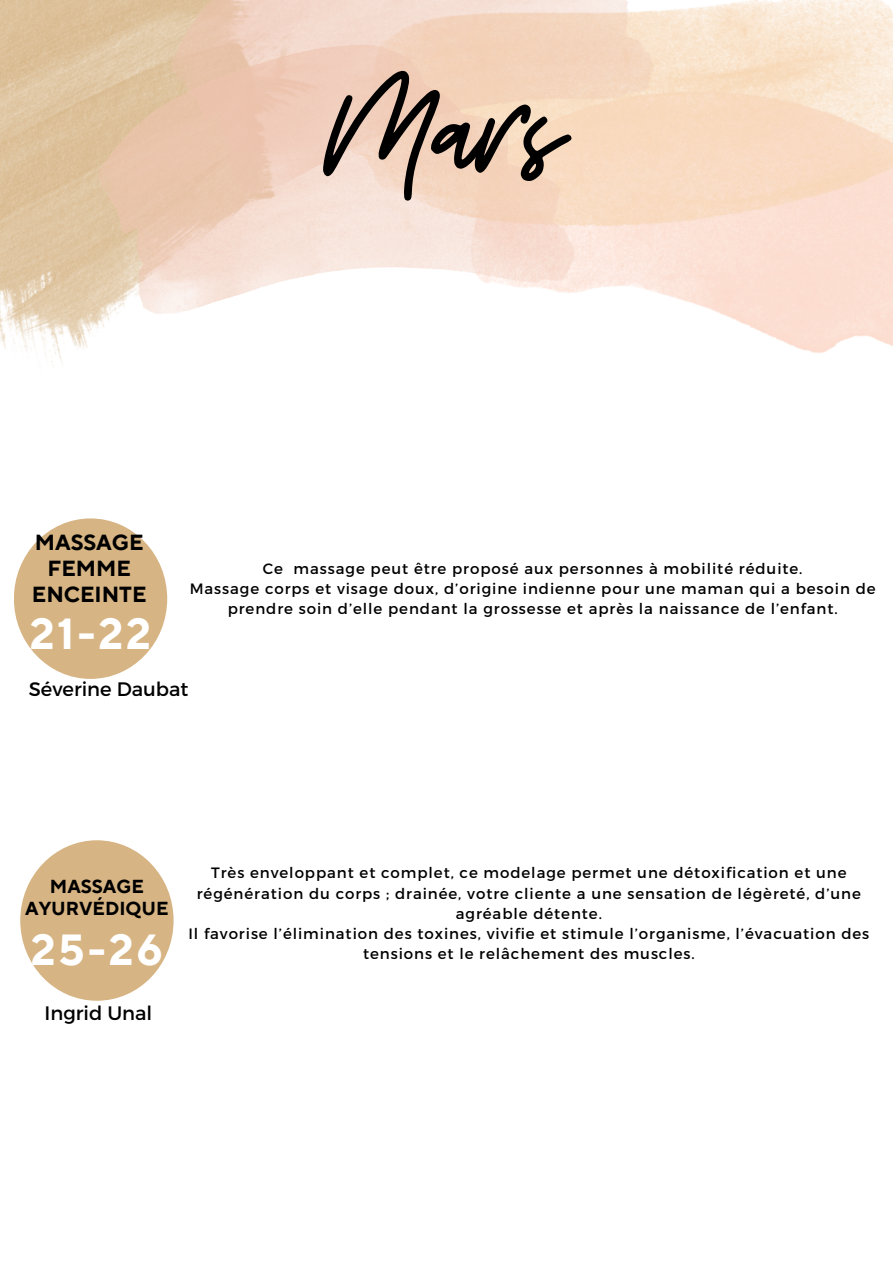
<style>
.page{position:relative;width:893px;height:1264px;background:#fff}
.page>*{position:absolute;margin:0;border:0;box-sizing:border-box;transform-origin:0 0}
.t1{font:149.85px "Beauty Salon Script";color:#000}
.t2{font:700 43.35px "TT Norms Pro";letter-spacing:.06em;color:#fff}
.t3{font:700 21.75px/25.8px "TT Norms Pro";color:#000;text-align:center}
.t4{font:19.5px "Montserrat";color:#000}
.t5{font:700 18.75px/21.3px "TT Norms Pro";color:#000;text-align:center}
.t6{font:15px/20.2px "Montserrat";letter-spacing:.06em;color:#000;text-align:center}
</style>
<div class="page">
<img style="left:0;top:0;width:133px;height:363px">
<img style="left:577px;top:0;width:315px;height:343px">
<img style="left:133px;top:0;width:534px;height:212px">
<img style="left:87px;top:25px;width:490px;height:294px">
<div style="left:14px;top:518px;width:153px;height:161px;background:#d7b483;border-radius:50%"></div>
<div style="left:20px;top:840px;width:153px;height:160px;background:#d7b483;border-radius:50%"></div>
<p class="t1" style="left:327px;top:57px;width:240px">Mars</p>
<p class="t3" style="left:32px;top:530px;width:116px">MASSAGE<br>FEMME<br>ENCEINTE</p>
<p class="t6" style="left:263px;top:557px;width:541px">Ce massage peut être proposé aux personnes à mobilité réduite.</p>
<p class="t6" style="left:190px;top:577px;width:687px">Massage corps et visage doux, d’origine indienne pour une maman qui a besoin de prendre soin d’elle pendant la grossesse et après la naissance de l’enfant.</p>
<p class="t2" style="left:30px;top:608px;width:123px">21-22</p>
<p class="t4" style="left:29px;top:676px;width:161px">Séverine Daubat</p>
<p class="t5" style="left:25px;top:877px;width:145px">MASSAGE<br>AYURVÉDIQUE</p>
<p class="t2" style="left:31px;top:923px;width:134px">25-26</p>
<p class="t4" style="left:45px;top:1000px;width:109px">Ingrid Unal</p>
<p class="t6" style="left:197px;top:862px;width:665px">Très enveloppant et complet, ce modelage permet une détoxification et une régénération du corps ; drainée, votre cliente a une sensation de légèreté, d’une agréable détente.</p>
<p class="t6" style="left:188px;top:923px;width:682px">Il favorise l’élimination des toxines, vivifie et stimule l’organisme, l’évacuation des tensions et le relâchement des muscles.</p>
</div>
